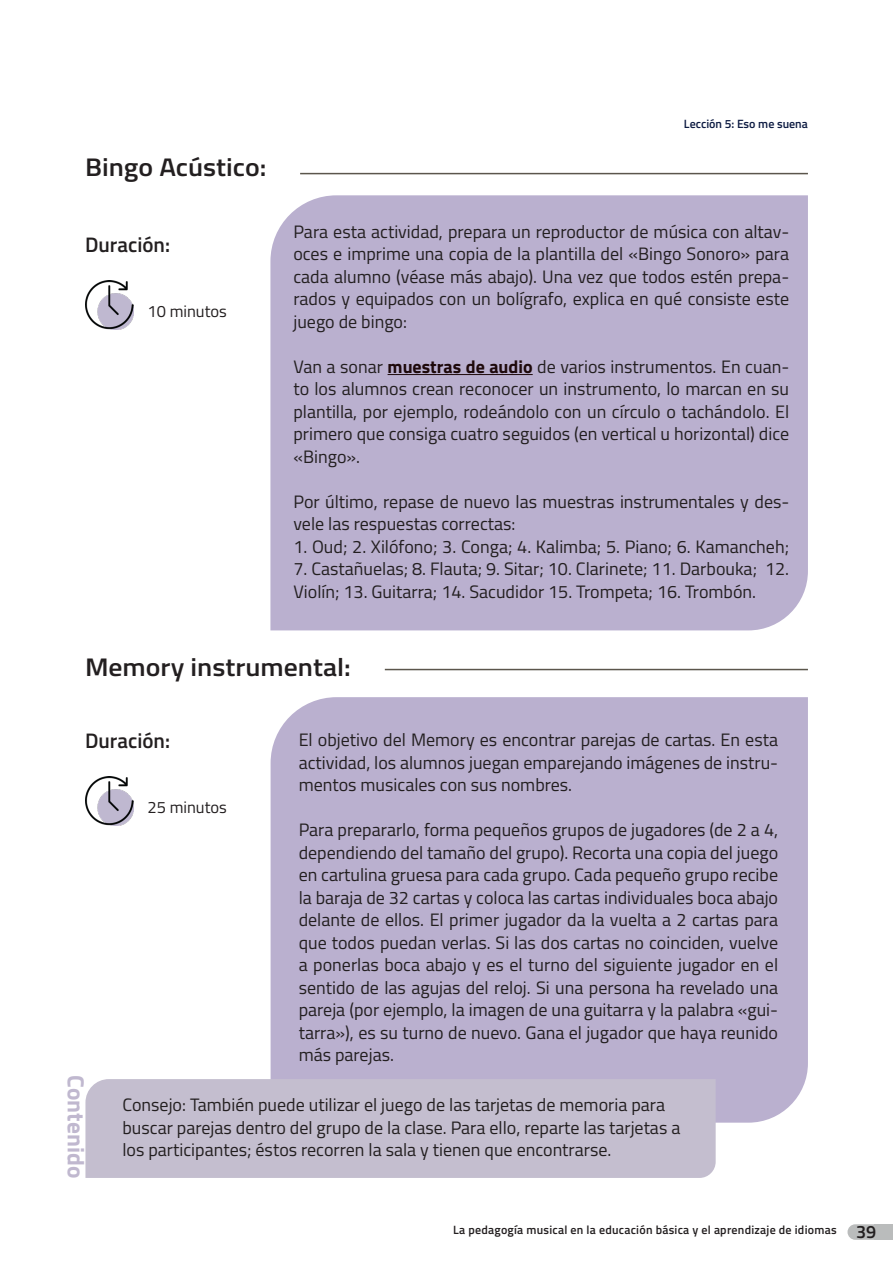
<style>
.page{position:relative;width:893px;height:1263px;background:#fff}
.page>*{position:absolute;margin:0;border:0;box-sizing:border-box;transform-origin:0 0}
.t1{font:600 25.5px "Titillium";color:#231f20;scale:1.09 1}
.t2{font:700 23.4px "Titillium";color:#c0b8cf}
.t3{font:600 21px "Titillium";color:#231f20}
.t4{font:18px/22.5px "Titillium";color:#231f20;text-align:justify}
.t5{font:600 18px "Titillium";color:#231f20}
.tex2{font:16.5px "Titillium";color:#231f20}
.t6{font:600 12px "Titillium";letter-spacing:.02em;color:#231f20}
.t7{font:600 12px "Titillium";color:#0d1b42}
.s1{font-weight:700;color:#1e090b}
</style>
<div class="page">
<div style="left:875px;top:1224px;width:18px;height:16px;background:#babcbc"></div>
<div style="left:847px;top:1224px;width:40px;height:16px;background:#babcbc;border-radius:8px"></div>
<div style="left:270px;top:195px;width:538px;height:435px;background:#bab0cf"></div>
<hr style="left:388px;top:374px;width:145px;height:1px;background:#1e090b">
<hr style="left:300px;top:173px;width:508px;height:1px;background:#5b564c">
<img style="left:85px;top:281px;width:49px;height:49px">
<div style="left:271px;top:697px;width:537px;height:426px;background:#bab0cf"></div>
<hr style="left:385px;top:669px;width:423px;height:1px;background:#5b564c">
<img style="left:85px;top:777px;width:49px;height:49px">
<div style="left:85px;top:1079px;width:631px;height:99px;background:#c4becf"></div>
<p class="t1" style="left:85px;top:148px;width:168px">Bingo Acústico:</p>
<p class="t3" style="left:85px;top:229px;width:87px">Duración:</p>
<p class="tex2" style="left:148px;top:299px;width:81px">10 minutos</p>
<p class="t7" style="left:684px;top:114px;width:125px">Lección 5: Eso me suena</p>
<p class="t4" style="left:293px;top:219px;width:497px">Para esta actividad, prepara un reproductor de música con altav-</p>
<p class="t4" style="left:293px;top:242px;width:497px">oces e imprime una copia de la plantilla del «Bingo Sonoro» para</p>
<p class="t4" style="left:293px;top:264px;width:497px">cada alumno (véase más abajo .) Una vez que todos estén prepa-</p>
<p class="t4" style="left:293px;top:309px;width:115px">juego de bingo:</p>
<p class="t4" style="left:293px;top:287px;width:497px">rados y equipados con un bolígrafo, explica en qué consiste este</p>
<p class="t4" style="left:293px;top:354px;width:497px">Van a sonar <span class="s1">muestras de audio</span> de varios instrumentos. En cuan-</p>
<p class="t4" style="left:293px;top:399px;width:497px">plantilla, por ejemplo, rodeándolo con un círculo o tachándolo. El primero que consiga cuatro seguidos (en vertical u horizontal) dice «Bingo .«</p>
<p class="t4" style="left:293px;top:377px;width:497px">to los alumnos crean reconocer un instrumento lo, marcan en su</p>
<p class="t4" style="left:293px;top:489px;width:497px">Por último, repase de nuevo las muestras instrumentales y des-</p>
<p class="t4" style="left:293px;top:534px;width:497px">1. Oud; 2. Xilófono; 3. Conga; 4. Kalimba; 5. Piano; 6. Kamancheh;</p>
<p class="t4" style="left:293px;top:557px;width:497px">7. Castañuelas; 8. Flauta; 9. Sitar; 10. Clarinete; 11. Darbouka; 12.<br>Violín; 13. Guitarra; 14. Sacudidor 15. Trompeta; 16. Trombón.</p>
<p class="t4" style="left:293px;top:512px;width:224px">vele las respuestas correctas:</p>
<p class="t1" style="left:85px;top:647px;width:245px">Memory instrumental:</p>
<p class="t3" style="left:85px;top:725px;width:87px">Duración:</p>
<p class="tex2" style="left:148px;top:795px;width:81px">25 minutos</p>
<p class="t4" style="left:299px;top:728px;width:481px">El objetivo del Memory es encontrar parejas de cartas. En esta</p>
<p class="t4" style="left:299px;top:773px;width:275px">mentos musicales con sus nombres.</p>
<p class="t4" style="left:299px;top:750px;width:481px">actividad, los alumnos juegan emparejando imágenes de instru-</p>
<p class="t2" style="left:94px;top:1075px;width:104px;rotate:90deg">Contenido</p>
<p class="t4" style="left:299px;top:818px;width:481px">Para prepararlo, forma pequeños grupos de jugadores (de a2 4, dependiendo del tamaño del grupo .) Recorta una copia del juego en cartulina gruesa para cada grupo. Cada pequeño grupo recibe la baraja de 32 cartas y coloca las cartas individuales boca abajo delante de ellos. El primer jugador da la vuelta 2a cartas para que todos puedan verlas. Si las dos cartas no coinciden, vuelve a ponerlas boca abajo y es el turno del siguiente jugador en el sentido de las agujas del reloj. Si una persona ha revelado una</p>
<p class="t4" style="left:299px;top:1020px;width:481px">tarra»), es su turno de nuevo. Gana el jugador que haya reunido</p>
<p class="t4" style="left:299px;top:998px;width:481px">pareja (por ejemplo la, imagen de una guitarra lay palabra «gui-</p>
<p class="t4" style="left:299px;top:1043px;width:97px">más parejas.</p>
<p class="t4" style="left:122px;top:1093px;width:559px;text-align:left">Consejo: También puede utilizar el juego de las tarjetas de memoria para buscar parejas dentro del grupo de la clase. Para ello, reparte las tarjetas a los participantes; éstos recorren la sala y tienen que encontrarse.</p>
<p class="t6" style="left:453px;top:1221px;width:385px">La pedagogía musical en la educación básica y el aprendizaje de idiomas</p>
<p class="t5" style="left:856px;top:1218px;width:22px">39</p>
</div>
